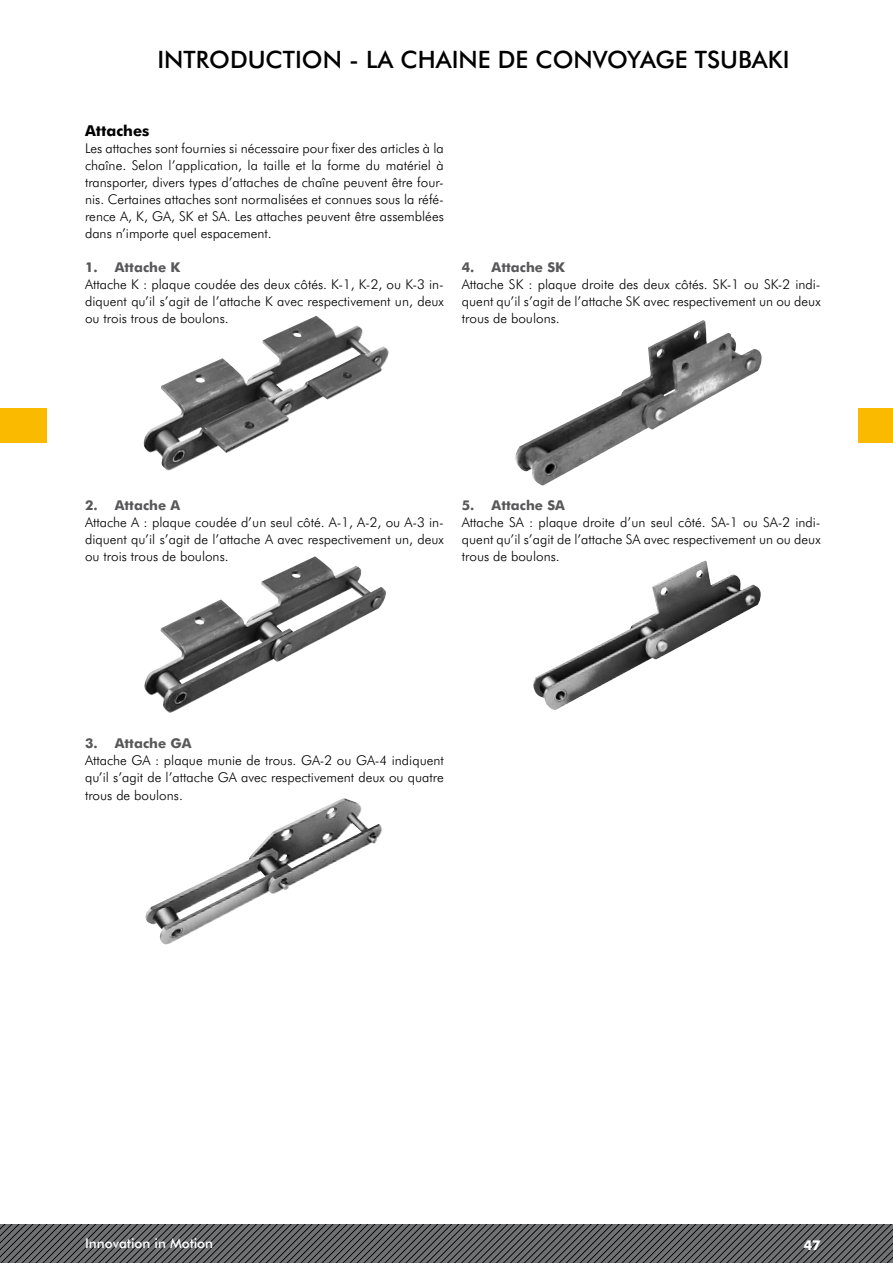
<style>
.page{position:relative;width:893px;height:1263px;background:#fff}
.page>*{position:absolute;margin:0;border:0;box-sizing:border-box;transform-origin:0 0}
.t1{font:500 24px "Futura BT";color:#000}
.t2{font:700 15px "Futura BT";color:#000}
.t3{font:300 13.5px/17px "Futura BT";color:#000;text-align:justify}
.t4{font:700 13.5px "Futura BT";color:#58585a}
.t5{font:500 13.5px "Futura BT";color:#fff}
.t6{font:700 13.5px "Futura BT";color:#fff}
</style>
<div class="page">
<svg style="left:0;top:1225px;width:893px;height:38px;background:#5b5c5e"></svg>
<div style="left:859px;top:408px;width:34px;height:34px;background:#faba00"></div>
<div style="left:0;top:408px;width:47px;height:34px;background:#faba00"></div>
<img style="left:144px;top:316px;width:245px;height:155px">
<img style="left:144px;top:556px;width:242px;height:157px">
<img style="left:145px;top:798px;width:237px;height:147px">
<img style="left:515px;top:320px;width:247px;height:166px">
<img style="left:533px;top:561px;width:228px;height:149px">
<h1 class="t1" style="left:157px;top:45px;width:633px">INTRODUCTION - LA CHAINE DE CONVOYAGE TSUBAKI</h1>
<p class="t2" style="left:85px;top:122px;width:66px">Attaches</p>
<p class="t3" style="left:85px;top:140px;width:360px">Les attaches sont fournies si nécessaire pour fixer des articles à la chaîne. Selon l’application, la taille et la forme du matériel à transporter, divers types d’attaches de chaîne peuvent être four&shy;nis. Certaines attaches sont normalisées et connues sous la réfé&shy;rence A, K, GA, SK et SA. Les attaches peuvent être assemblées dans n’importe quel espacement.</p>
<p class="t4" style="left:85px;top:259px;width:97px">1. Attache K</p>
<p class="t3" style="left:85px;top:276px;width:360px">Attache K : plaque coudée des deux côtés. K-1, K-2, ou K-3 in&shy;diquent qu’il s’agit de l’attache K avec respectivement un, deux ou trois trous de boulons.</p>
<p class="t4" style="left:462px;top:259px;width:105px">4. Attache SK</p>
<p class="t3" style="left:462px;top:276px;width:360px">Attache SK : plaque droite des deux côtés. SK-1 ou SK-2 indi&shy;quent qu’il s’agit de l’attache SK avec respectivement un ou deux trous de boulons.</p>
<p class="t4" style="left:85px;top:497px;width:97px">2. Attache A</p>
<p class="t3" style="left:85px;top:514px;width:360px">Attache A : plaque coudée d’un seul côté. A-1, A-2, ou A-3 in&shy;diquent qu’il s’agit de l’attache A avec respectivement un, deux ou trois trous de boulons.</p>
<p class="t4" style="left:462px;top:497px;width:105px">5. Attache SA</p>
<p class="t3" style="left:462px;top:514px;width:360px">Attache SA : plaque droite d’un seul côté. SA-1 ou SA-2 indi&shy;quent qu’il s’agit de l’attache SA avec respectivement un ou deux trous de boulons.</p>
<p class="t4" style="left:85px;top:735px;width:108px">3. Attache GA</p>
<p class="t3" style="left:85px;top:752px;width:360px">Attache GA : plaque munie de trous. GA-2 ou GA-4 indiquent qu’il s’agit de l’attache GA avec respectivement deux ou quatre trous de boulons.</p>
<p class="t5" style="left:85px;top:1235px;width:130px">Innovation in Motion</p>
<p class="t6" style="left:804px;top:1237px;width:18px">47</p>
</div>
